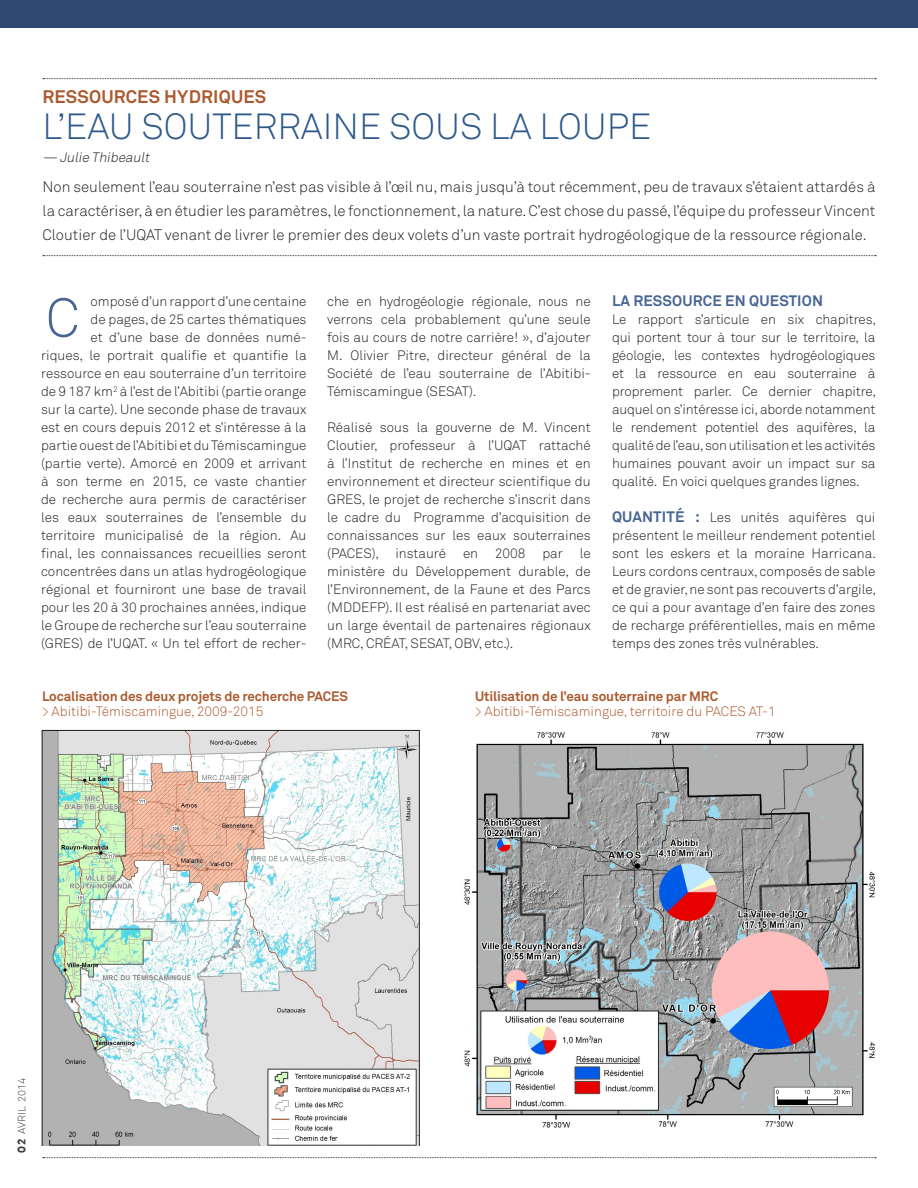
<style>
.page{position:relative;width:918px;height:1188px;background:#fff}
.page>*{position:absolute;margin:0;border:0;box-sizing:border-box;transform-origin:0 0}
.t1{font:54px "Akkurat Light Pro";color:#476493}
.t2{font:36px "Akkurat Light Pro";color:#2d598b}
.t3{font:700 18px "Akkurat Pro";letter-spacing:.01em;color:#aa5a2e}
.t4{font:15px/24px "Akkurat Light Pro";color:#231f20;text-align:justify}
.t5{font:700 15px "Akkurat Pro";letter-spacing:.01em;color:#476493}
.t6{font:13.5px/18px "Akkurat Light Pro";color:#231f20;text-align:justify}
.t7{font:13.5px/15px "Akkurat Light Pro";color:#aa5a2e}
.t8{font:700 13.5px/15px "Akkurat Pro";letter-spacing:-.01em;color:#aa5a2e}
.t9{font:italic 13.5px "Akkurat Light Pro";color:#231f20}
.t10{font:10.5px "Akkurat Light Pro";color:#3e3e3f}
.s1{font-family:"Akkurat Pro";font-weight:700;font-size:15px;color:#476493}
.s2{font-family:"Akkurat Light Pro";font-weight:400}
.s3{font-family:"Akkurat Pro";font-weight:700}
.s4{font-family:"Arvo";font-weight:700}
</style>
<div class="page">
<div style="left:0;top:0;width:918px;height:28px;background:#2e4870"></div>
<svg style="left:43px;top:1157px;width:833px;height:1px"></svg>
<svg style="left:43px;top:78px;width:833px;height:1px"></svg>
<svg style="left:43px;top:255px;width:833px;height:1px"></svg>
<img style="left:41px;top:729px;width:379px;height:416px">
<img style="left:464px;top:732px;width:411px;height:396px">
<p class="t3" style="left:43px;top:86px;width:225px">RESSOURCES HYDRIQUES</p>
<p class="t2" style="left:43px;top:105px;width:610px">L’EAU SOUTERRAINE SOUS LA LOUPE</p>
<p class="t9" style="left:43px;top:149px;width:111px">— Julie Thibeault</p>
<p class="t4" style="left:43px;top:175px;width:834px">Non seulement l’eau souterraine n’est pas visible à l’œil nu, mais jusqu’à tout récemment, peu de travaux s’étaient attardés à la caractériser, à en étudier les paramètres, le fonctionnement, la nature. C’est chose du passé, l’équipe du professeur Vincent Cloutier de l’UQAT venant de livrer le premier des deux volets d’un vaste portrait hydrogéologique de la ressource régionale.</p>
<p class="t6" style="left:41px;top:293px;width:267px;text-align:right">omposé d’un rapport d’une centaine<br>de pages, de 25 cartes thématiques<br>et d’une base de données numé-<br>riques, le portrait qualifie et quantifie la ressource en eau souterraine d’un territoire de 9 187 km<sup>2</sup> à l’est de l’Abitibi (partie orange sur la carte). Une seconde phase de travaux est en cours depuis 2012 et s’intéresse à la partie ouest de l’Abitibi et du Témiscamingue (partie verte). Amorcé en 2009 et arrivant à son terme en 2015, ce vaste chantier de recherche aura permis de caractériser les eaux souterraines de l’ensemble du territoire municipalisé de la région. Au final, les connaissances recueillies seront concentrées dans un atlas hydrogéologique régional et fourniront une base de travail pour les 20 à 30 prochaines années, indique le Groupe de recherche sur l’eau souterraine (GRES) de l’UQAT. « Un tel effort de recher-</p>
<p class="t1" style="left:46px;top:286px;width:35px">C</p>
<p class="t6" style="left:327px;top:293px;width:265px">che en hydrogéologie régionale, nous ne verrons cela probablement qu’une seule fois au cours de notre carrière! », d’ajouter M. Olivier Pitre, directeur général de la Société de l’eau souterraine de l’Abitibi-Témiscamingue (SESAT).</p>
<p class="t6" style="left:327px;top:419px;width:265px">Réalisé sous la gouverne de M. Vincent Cloutier, professeur à l’UQAT rattaché à l’Institut de recherche en mines et en environnement et directeur scientifique du GRES, le projet de recherche s’inscrit dans le cadre du Programme d’acquisition de connaissances sur les eaux souterraines (PACES), instauré en 2008 par le ministère du Développement durable, de l’Environnement, de la Faune et des Parcs (MDDEFP). Il est réalisé en partenariat avec un large éventail de partenaires régionaux (MRC, CRÉAT, SESAT, OBV, etc.).</p>
<p class="t5" style="left:612px;top:291px;width:213px">LA RESSOURCE EN QUESTION</p>
<p class="t6" style="left:612px;top:311px;width:266px">Le rapport s’articule en six chapitres, qui portent tour à tour sur le territoire, la géologie, les contextes hydrogéologiques et la ressource en eau souterraine à proprement parler. Ce dernier chapitre, auquel on s’intéresse ici, aborde notamment le rendement potentiel des aquifères, la qualité de l’eau, son utilisation et les activités humaines pouvant avoir un impact sur sa qualité. En voici quelques grandes lignes.</p>
<p class="t6" style="left:612px;top:509px;width:266px"><span class="s1">QUANTITÉ :</span> Les unités aquifères qui présentent le meilleur rendement potentiel sont les eskers et la moraine Harricana.<br>Leurs cordons centraux, composés de sable et de gravier, ne sont pas recouverts d’argile, ce qui a pour avantage d’en faire des zones de recharge préférentielles, mais en même temps des zones très vulnérables.</p>
<p class="t8" style="left:42px;top:689px;width:307px">Localisation des deux projets de recherche PACES <span class="s2">&gt; Abitibi-Témiscamingue, 2009-2015</span></p>
<p class="t7" style="left:475px;top:689px;width:302px"><span class="s3">Utilisation de l’eau souterraine par MRC<br></span>&gt; Abitibi-Témiscamingue, territoire du PACES AT-1</p>
<p class="t10" style="left:15px;top:1153px;width:76px;rotate:-90deg"><span class="s4">02</span> AVRIL 2014</p>
</div>
